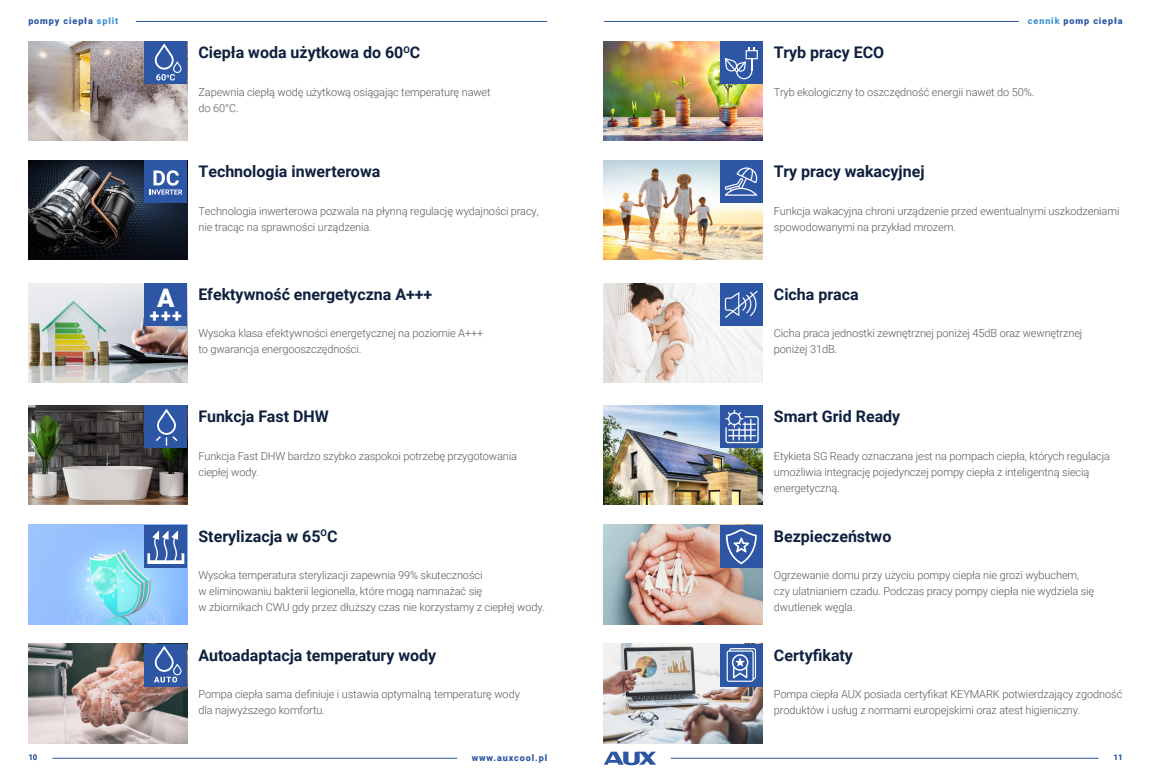
<style>
.page{position:relative;width:1151px;height:780px;background:#fff}
.page>*{position:absolute;margin:0;border:0;box-sizing:border-box;transform-origin:0 0}
.t1{font:900 25.5px "Roboto";color:#fff}
.t2{font:900 18px "Roboto";color:#fff}
.funkcje_nagłówek{font:700 16px "Roboto";color:#0e203e}
.funkcje_opis{font:300 11px/16px "Roboto";letter-spacing:-.01em;color:#57585a}
.t3{font:900 9px "Roboto";letter-spacing:.1em;color:#2d56a5}
.t4{font:900 8px "Roboto";color:#2d56a5}
.s1{color:#4194d0}
</style>
<div class="page">
<hr style="left:136px;top:21px;width:411px;height:1px;background:#2d56a5">
<hr style="left:52px;top:758px;width:405px;height:1px;background:#2d56a5">
<hr style="left:671px;top:758px;width:427px;height:1px;background:#2d56a5">
<hr style="left:604px;top:21px;width:415px;height:1px;background:#2d56a5">
<svg style="left:604px;top:751px;width:52px;height:14px"></svg>
<img style="left:28px;top:161px;width:159px;height:99px">
<div style="left:145px;top:161px;width:42px;height:42px;background:#2d56a5"></div>
<svg style="left:150px;top:170px;width:32px;height:24px"></svg>
<img style="left:28px;top:524px;width:159px;height:100px">
<div style="left:145px;top:524px;width:42px;height:43px;background:#2d56a5"></div>
<svg style="left:147px;top:530px;width:37px;height:34px"></svg>
<img style="left:28px;top:405px;width:159px;height:100px">
<div style="left:145px;top:405px;width:42px;height:43px;background:#2d56a5"></div>
<svg style="left:155px;top:408px;width:23px;height:37px"></svg>
<img style="left:28px;top:42px;width:159px;height:99px">
<div style="left:145px;top:42px;width:42px;height:42px;background:#2d56a5"></div>
<svg style="left:155px;top:43px;width:27px;height:37px"></svg>
<img style="left:28px;top:283px;width:159px;height:99px">
<div style="left:145px;top:283px;width:42px;height:43px;background:#2d56a5"></div>
<img style="left:28px;top:643px;width:159px;height:100px">
<div style="left:145px;top:643px;width:42px;height:43px;background:#2d56a5"></div>
<svg style="left:154px;top:645px;width:28px;height:37px"></svg>
<img style="left:604px;top:405px;width:159px;height:100px">
<div style="left:720px;top:405px;width:43px;height:43px;background:#2d56a5"></div>
<svg style="left:725px;top:410px;width:34px;height:33px"></svg>
<img style="left:604px;top:524px;width:159px;height:100px">
<div style="left:720px;top:524px;width:43px;height:43px;background:#2d56a5"></div>
<svg style="left:726px;top:529px;width:31px;height:35px"></svg>
<img style="left:604px;top:643px;width:159px;height:100px">
<div style="left:720px;top:643px;width:43px;height:43px;background:#2d56a5"></div>
<svg style="left:727px;top:648px;width:29px;height:33px"></svg>
<img style="left:604px;top:42px;width:159px;height:99px">
<div style="left:720px;top:42px;width:43px;height:42px;background:#2d56a5"></div>
<svg style="left:725px;top:47px;width:33px;height:32px"></svg>
<img style="left:604px;top:161px;width:159px;height:99px">
<div style="left:720px;top:161px;width:43px;height:42px;background:#2d56a5"></div>
<svg style="left:724px;top:167px;width:34px;height:29px"></svg>
<img style="left:604px;top:283px;width:159px;height:99px">
<div style="left:720px;top:283px;width:43px;height:43px;background:#2d56a5"></div>
<svg style="left:725px;top:291px;width:33px;height:27px"></svg>
<p class="t3" style="left:28px;top:14px;width:91px">pompy ciepła <span class="s1">split</span></p>
<p class="t3" style="left:1028px;top:14px;width:96px"><span class="s1">cennik</span> pomp ciepła</p>
<p class="funkcje_nagłówek" style="left:198px;top:41px;width:223px">Ciepła woda użytkowa do 60<sup>O</sup>C</p>
<p class="funkcje_opis" style="left:198px;top:83px;width:294px">Zapewnia ciepłą wodę użytkową osiągając temperaturę nawet do 60°C.</p>
<p class="funkcje_nagłówek" style="left:198px;top:160px;width:183px">Technologia inwerterowa</p>
<p class="funkcje_opis" style="left:198px;top:202px;width:342px">Technologia inwerterowa pozwala na płynną regulację wydajności pracy, nie tracąc na sprawności urządzenia.</p>
<p class="t1" style="left:157px;top:279px;width:19px">A</p>
<p class="t2" style="left:150px;top:303px;width:33px">+++</p>
<p class="funkcje_nagłówek" style="left:198px;top:283px;width:235px">Efektywność energetyczna A+++</p>
<p class="funkcje_opis" style="left:198px;top:325px;width:286px">Wysoka klasa efektywności energetycznej na poziomie A+++ to gwarancja energooszczędności.</p>
<p class="funkcje_nagłówek" style="left:198px;top:405px;width:132px">Funkcja Fast DHW</p>
<p class="funkcje_opis" style="left:198px;top:447px;width:320px">Funkcja Fast DHW bardzo szybko zaspokoi potrzebę przygotowania ciepłej wody.</p>
<p class="funkcje_nagłówek" style="left:198px;top:524px;width:141px">Sterylizacja w 65<sup>O</sup>C</p>
<p class="funkcje_opis" style="left:198px;top:566px;width:348px">Wysoka temperatura sterylizacji zapewnia 99% skuteczności<br>w eliminowaniu bakterii legionella, które mogą namnażać się<br>w zbiornikach CWU gdy przez dłuższy czas nie korzystamy z ciepłej wody.</p>
<p class="funkcje_nagłówek" style="left:198px;top:643px;width:239px">Autoadaptacja temperatury wody</p>
<p class="funkcje_opis" style="left:198px;top:685px;width:323px">Pompa ciepła sama definiuje i ustawia optymalną temperaturę wody dla najwyższego komfortu.</p>
<p class="funkcje_nagłówek" style="left:774px;top:41px;width:112px">Tryb pracy ECO</p>
<p class="funkcje_opis" style="left:774px;top:83px;width:262px">Tryb ekologiczny to oszczędność energii nawet do 50%.</p>
<p class="funkcje_nagłówek" style="left:774px;top:160px;width:152px">Try pracy wakacyjnej</p>
<p class="funkcje_opis" style="left:774px;top:202px;width:347px">Funkcja wakacyjna chroni urządzenie przed ewentualnymi uszkodzeniami spowodowanymi na przykład mrozem.</p>
<p class="funkcje_nagłówek" style="left:774px;top:283px;width:86px">Cicha praca</p>
<p class="funkcje_opis" style="left:774px;top:325px;width:310px">Cicha praca jednostki zewnętrznej poniżej 45dB oraz wewnętrznej poniżej 31dB.</p>
<p class="funkcje_nagłówek" style="left:774px;top:405px;width:128px">Smart Grid Ready</p>
<p class="funkcje_opis" style="left:774px;top:447px;width:338px">Etykieta SG Ready oznaczana jest na pompach ciepła, których regulacja umożliwia integrację pojedynczej pompy ciepła z inteligentną siecią energetyczną.</p>
<p class="funkcje_nagłówek" style="left:774px;top:524px;width:119px">Bezpieczeństwo</p>
<p class="funkcje_opis" style="left:774px;top:566px;width:322px">Ogrzewanie domu przy użyciu pompy ciepła nie grozi wybuchem, czy ulatnianiem czadu. Podczas pracy pompy ciepła nie wydziela się dwutlenek węgla.</p>
<p class="funkcje_nagłówek" style="left:774px;top:643px;width:81px">Certyfikaty</p>
<p class="funkcje_opis" style="left:774px;top:685px;width:350px">Pompa ciepła AUX posiada certyfikat KEYMARK potwierdzający zgodność produktów i usług z normami europejskimi oraz atest higieniczny.</p>
<p class="t4" style="left:28px;top:751px;width:11px">10</p>
<p class="t3" style="left:472px;top:751px;width:77px">www.auxcool.pl</p>
<p class="t4" style="left:1113px;top:751px;width:11px">11</p>
</div>
